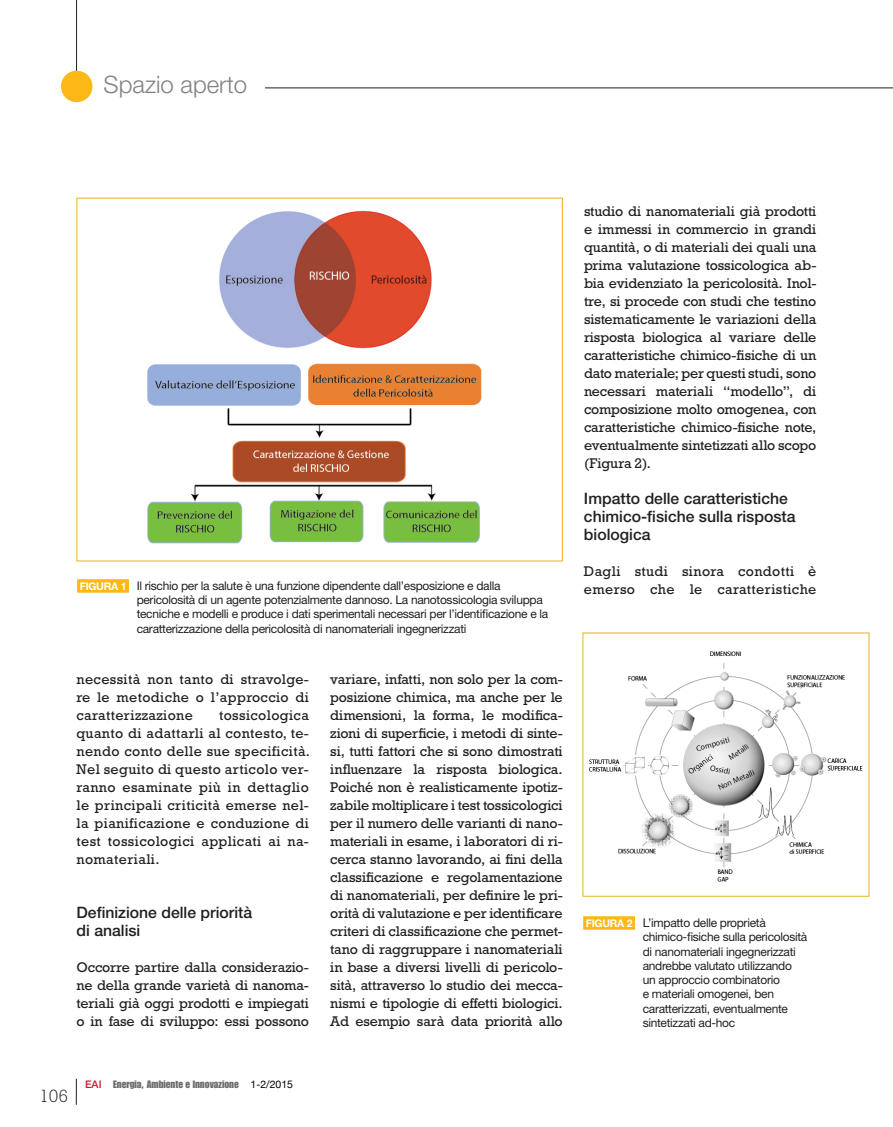
<style>
.page{position:relative;width:893px;height:1127px;background:#fff}
.page>*{position:absolute;margin:0;border:0;box-sizing:border-box;transform-origin:0 0}
.t1{font:300 24px "Helvetica Neue LT Std";color:#808285}
.t2{font:300 18px "Rockwell Std";color:#231f20}
.t3{font:500 15.75px/18px "Helvetica Neue";color:#231f20}
.t4{font:14.25px/18px "Rockwell Std";letter-spacing:.005em;color:#231f20;text-align:justify}
.t5{font:14.25px/18px "Rockwell Std";letter-spacing:.025em;color:#231f20}
.t6{font:12px/14.2px "Helvetica Neue";letter-spacing:-.025em;color:#231f20}
.t7{font:10.5px "Impact LT Std";color:#6c6d70}
.s1{font-weight:700;font-size:10.5px;color:#fff}
.s2{font-family:"Helvetica Neue";font-weight:500;color:#d7162e}
.s3{font-family:"Helvetica Neue";color:#000}
</style>
<div class="page">
<hr style="left:76px;top:0;width:1px;height:88px;background:#231f20">
<hr style="left:265px;top:88px;width:628px;height:1px;background:#231f20">
<div style="left:61px;top:71px;width:31px;height:31px;background:#fcb814;border-radius:50%"></div>
<svg style="left:76px;top:1079px;width:1px;height:26px"></svg>
<img style="left:147px;top:210px;width:335px;height:334px">
<div style="left:77px;top:579px;width:52px;height:14px;background:#fcb814"></div>
<img style="left:589px;top:651px;width:274px;height:231px">
<div style="left:583px;top:916px;width:52px;height:14px;background:#fcb814"></div>
<h1 class="t1" style="left:104px;top:70px;width:145px">Spazio aperto</h1>
<p class="t6" style="left:137px;top:578px;width:413px;text-indent:-57px"><span class="s1">FIGURA 1</span> Il rischio per la salute è una funzione dipendente dall’esposizione e dalla pericolosità di un agente potenzialmente dannoso. La nanotossicologia sviluppa tecniche e modelli e produce i dati sperimentali necessari per l’identificazione e la caratterizzazione della pericolosità di nanomateriali ingegnerizzati</p>
<p class="t4" style="left:77px;top:670px;width:234px">necessità non tanto di stravolge&shy;re le metodiche o l’approccio di caratterizzazione</p>
<p class="t4" style="left:77px;top:706px;width:235px;text-indent:143px">tossicologica quanto di adattarli al contesto, te&shy;nendo conto delle sue specificità.<br>Nel seguito di questo articolo ver&shy;ranno esaminate più in dettaglio le principali criticità emerse nel&shy;la pianificazione e conduzione di test tossicologici applicati ai na&shy;nomateriali.</p>
<p class="t3" style="left:77px;top:903px;width:177px">Definizione delle priorità di analisi</p>
<p class="t4" style="left:77px;top:958px;width:234px">Occorre partire dalla considerazio&shy;ne della grande varietà di nanoma&shy;teriali già oggi prodotti e impiegati o in fase di sviluppo: essi possono</p>
<p class="t4" style="left:330px;top:670px;width:234px">variare, infatti, non solo per la com&shy;posizione chimica, ma anche per le dimensioni, la forma, le modifica&shy;zioni di superficie, i metodi di sinte&shy;si, tutti fattori che si sono dimostrati influenzare la risposta biologica.<br>Poiché non è realisticamente ipotiz&shy;zabile moltiplicare i test tossicologici per il numero delle varianti di nano&shy;materiali in esame, i laboratori di ri&shy;cerca stanno lavorando, ai fini della classificazione e regolamentazione di nanomateriali, per definire le pri&shy;orità di valutazione e per identificare criteri di classificazione che permet&shy;tano di raggruppare i nanomateriali in base a diversi livelli di pericolo&shy;sità, attraverso lo studio dei mecca&shy;nismi e tipologie di effetti biologici.<br>Ad esempio sarà data priorità allo</p>
<p class="t2" style="left:39px;top:1085px;width:30px">106</p>
<p class="t7" style="left:85px;top:1078px;width:210px"><span class="s2">EAI</span> Energia, Ambiente e Innovazione <span class="s3">1-2/2015</span></p>
<p class="t4" style="left:584px;top:202px;width:234px">studio di nanomateriali già prodotti e immessi in commercio in grandi quantità, o di materiali dei quali una prima valutazione tossicologica ab&shy;bia evidenziato la pericolosità. Inol&shy;tre, si procede con studi che testino sistematicamente le variazioni della risposta biologica al variare delle caratteristiche chimico-fisiche di un dato materiale; per questi studi, sono necessari materiali “modello”, di composizione molto omogenea, con caratteristiche chimico-fisiche note, eventualmente sintetizzati allo scopo (Figura 2).</p>
<p class="t3" style="left:584px;top:489px;width:213px">Impatto delle caratteristiche chimico-fisiche sulla risposta biologica</p>
<p class="t5" style="left:584px;top:562px;width:234px">Dagli studi sinora condotti è emerso che le caratteristiche</p>
<p class="t6" style="left:643px;top:915px;width:166px;text-indent:-57px"><span class="s1">FIGURA 2</span> L’impatto delle proprietà chimico-fisiche sulla pericolosità di nanomateriali ingegnerizzati andrebbe valutato utilizzando un approccio combinatorio<br>e materiali omogenei, ben caratterizzati, eventualmente sintetizzati ad-hoc</p>
</div>
